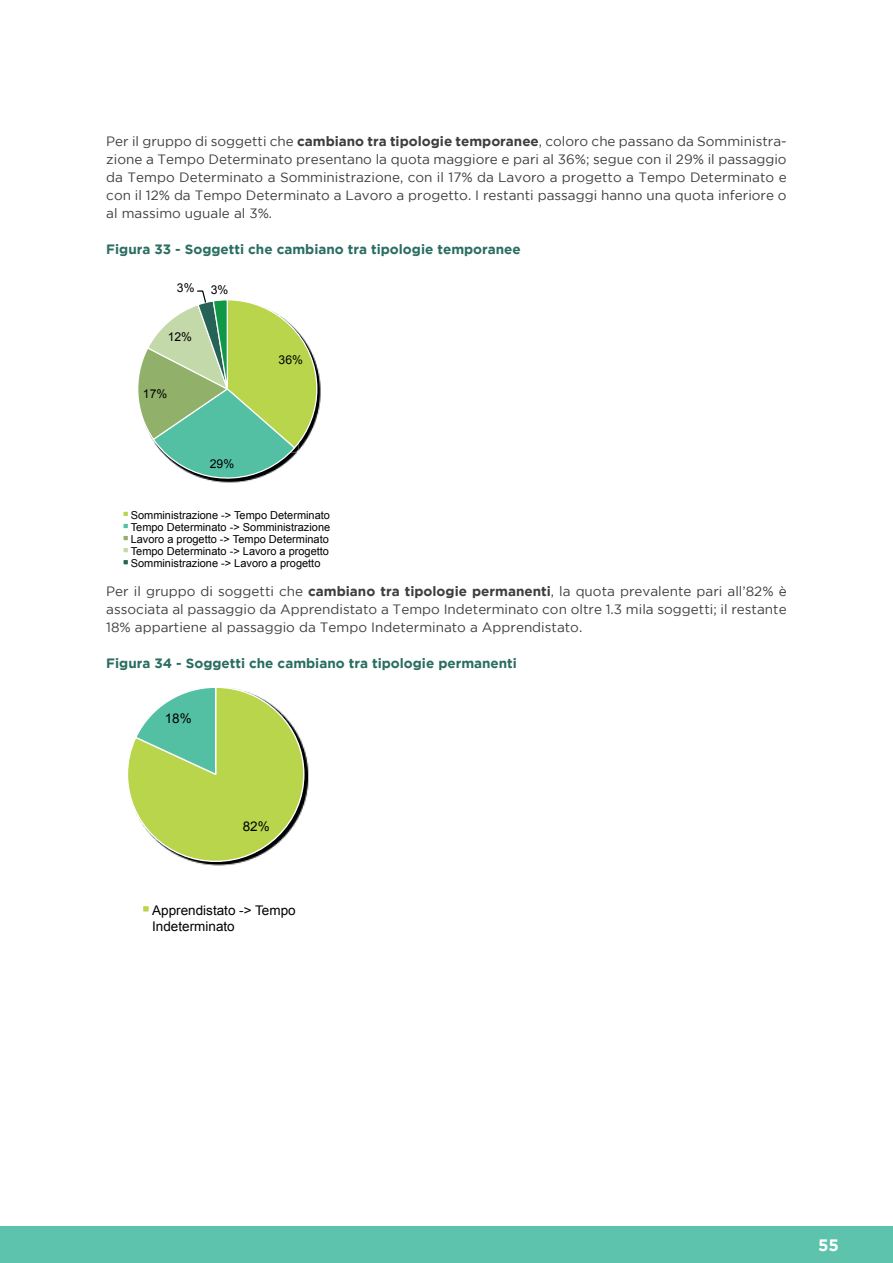
<style>
.page{position:relative;width:893px;height:1263px;background:#fff}
.page>*{position:absolute;margin:0;border:0;box-sizing:border-box;transform-origin:0 0}
.t1{font:700 16.5px "Gotham";color:#fff}
.t2{font:13.5px/18px "Gotham";color:#3e3e3f;text-align:justify}
.t3{font:700 13.5px "Gotham";color:#2a6d61}
.t4{font:13.35px/16px "Arial";color:#000001}
.t5{font:12.15px "Arial";color:#000001}
.t6{font:10.95px/12.1px "Arial";color:#000001}
.s1{font-weight:700}
</style>
<div class="page">
<div style="left:0;top:1227px;width:893px;height:36px;background:#5dc3ad"></div>
<svg style="left:138px;top:290px;width:180px;height:193px"></svg>
<div style="left:122px;top:510px;width:7px;height:7px;border:1px solid #fff"></div>
<div style="left:122px;top:523px;width:7px;height:6px;border:1px solid #fff"></div>
<div style="left:122px;top:535px;width:7px;height:6px;border:1px solid #fff"></div>
<div style="left:122px;top:547px;width:7px;height:6px;border:1px solid #fff"></div>
<div style="left:122px;top:559px;width:7px;height:7px;border:1px solid #fff"></div>
<svg style="left:128px;top:688px;width:177px;height:175px"></svg>
<div style="left:143px;top:905px;width:6px;height:7px;background:#b8d54b"></div>
<div style="left:142px;top:905px;width:8px;height:8px;border:1px solid #fff"></div>
<p class="t2" style="left:106px;top:132px;width:682px">Per il gruppo di soggetti che <span class="s1">cambiano tra tipologie temporanee</span>, coloro che passano da Somministra&shy;zione a Tempo Determinato presentano la quota maggiore e pari al 36%; segue con il 29% il passaggio da Tempo Determinato a Somministrazione, con il 17% da Lavoro a progetto a Tempo Determinato e con il 12% da Tempo Determinato a Lavoro a progetto. I restanti passaggi hanno una quota inferiore o al massimo uguale al 3%.</p>
<p class="t3" style="left:106px;top:241px;width:416px">Figura 33 - Soggetti che cambiano tra tipologie temporanee</p>
<p class="t5" style="left:177px;top:279px;width:19px">3%</p>
<p class="t5" style="left:211px;top:282px;width:19px">3%</p>
<p class="t5" style="left:168px;top:329px;width:26px">12%</p>
<p class="t5" style="left:143px;top:386px;width:26px">17%</p>
<p class="t5" style="left:210px;top:455px;width:26px">29%</p>
<p class="t5" style="left:279px;top:351px;width:26px">36%</p>
<p class="t6" style="left:131px;top:509px;width:201px">Somministrazione -&gt; Tempo Determinato Tempo Determinato -&gt; Somministrazione Lavoro a progetto -&gt; Tempo Determinato Tempo Determinato -&gt; Lavoro a progetto Somministrazione -&gt; Lavoro a progetto</p>
<p class="t2" style="left:106px;top:582px;width:682px">Per il gruppo di soggetti che <span class="s1">cambiano tra tipologie permanenti</span>, la quota prevalente pari all’82% è associata al passaggio da Apprendistato a Tempo Indeterminato con oltre 1.3 mila soggetti; il restante 18% appartiene al passaggio da Tempo Indeterminato a Apprendistato.</p>
<p class="t3" style="left:106px;top:655px;width:412px">Figura 34 - Soggetti che cambiano tra tipologie permanenti</p>
<p class="t4" style="left:165px;top:711px;width:29px">18%</p>
<p class="t4" style="left:243px;top:819px;width:29px">82%</p>
<p class="t4" style="left:152px;top:902px;width:145px">Apprendistato -&gt; Tempo<br>Indeterminato</p>
<p class="t1" style="left:818px;top:1235px;width:22px">55</p>
</div>
